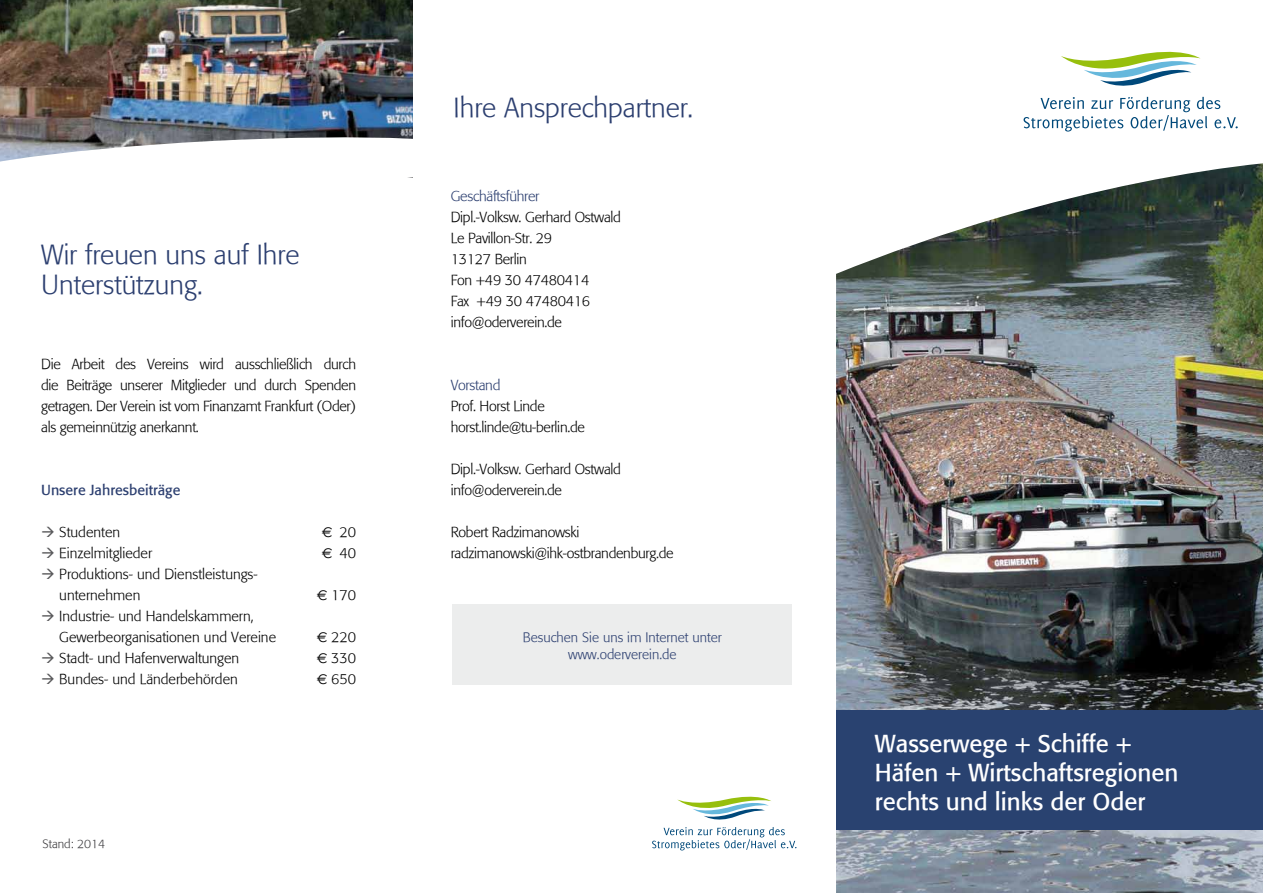
<style>
.page{position:relative;width:1263px;height:893px;background:#fff}
.page>*{position:absolute;margin:0;border:0;box-sizing:border-box;transform-origin:0 0}
.t1{font:300 27px/30px "Formata";color:#2c3f70}
.t2{font:24px/28.8px "Formata Normal";color:#fff}
.t3{font:300 14.25px/21px "Formata";letter-spacing:-.02em;color:#000}
.t4{font:300 14.25px/21px "Formata";color:#000}
.t5{font:300 14.25px "Formata";letter-spacing:-.02em;color:#2c3f70}
.t6{font:14.25px "Formata Normal";color:#2c3f70}
.t7{font:300 13.5px/16.2px "Formata";color:#2c3f70;text-align:center}
.t8{font:300 12px "Formata";color:#3e3d40}
.s1{color:#58585a}
.s2{font-family:"Euro Sig";font-weight:400}
</style>
<div class="page">
<svg style="left:1023px;top:52px;width:215px;height:80px"></svg>
<div style="left:452px;top:604px;width:340px;height:80px;background:#eceded"></div>
<svg style="left:652px;top:797px;width:144px;height:53px"></svg>
<img style="left:0;top:0;width:412px;height:133px">
<img style="left:836px;top:163px;width:427px;height:730px">
<div style="left:837px;top:710px;width:426px;height:120px;background:#294270"></div>
<svg style="left:0;top:133px;width:413px;height:45px"></svg>
<h1 class="t1" style="left:41px;top:240px;width:260px">Wir freuen uns auf Ihre<br>Unterstützung.</h1>
<p class="t3" style="left:41px;top:354px;width:316px;text-align:justify">Die Arbeit des Vereins wird ausschließlich durch die Beiträge unserer Mitglieder und durch Spenden getragen. Der Verein ist vom Finanzamt Frankfurt (Oder) als gemeinnützig anerkannt.</p>
<p class="t6" style="left:41px;top:481px;width:141px">Unsere Jahresbeiträge</p>
<p class="t4" style="left:41px;top:522px;width:81px"><span class="s1">→</span> Studenten</p>
<p class="t3" style="left:322px;top:522px;width:36px"><span class="s2">€</span> 20</p>
<p class="t4" style="left:41px;top:543px;width:113px"><span class="s1">→</span> Einzelmitglieder</p>
<p class="t3" style="left:322px;top:543px;width:36px"><span class="s2">€</span> 40</p>
<p class="t4" style="left:59px;top:564px;width:200px;text-indent:-18px"><span class="s1">→</span> Produktions- und Dienstleistungs&shy;unternehmen</p>
<p class="t3" style="left:317px;top:585px;width:41px"><span class="s2">€</span> 170</p>
<p class="t4" style="left:59px;top:606px;width:218px;text-indent:-18px"><span class="s1">→</span> Industrie- und Handelskammern,<br>Gewerbeorganisationen und Vereine</p>
<p class="t3" style="left:317px;top:627px;width:41px"><span class="s2">€</span> 220</p>
<p class="t4" style="left:41px;top:648px;width:200px"><span class="s1">→</span> Stadt- und Hafenverwaltungen</p>
<p class="t3" style="left:317px;top:648px;width:41px"><span class="s2">€</span> 330</p>
<p class="t4" style="left:41px;top:669px;width:198px"><span class="s1">→</span> Bundes- und Länderbehörden</p>
<p class="t3" style="left:317px;top:669px;width:41px"><span class="s2">€</span> 650</p>
<p class="t8" style="left:43px;top:837px;width:64px">Stand: 2014</p>
<h1 class="t1" style="left:453px;top:93px;width:241px">Ihre Ansprechpartner.</h1>
<p class="t5" style="left:451px;top:188px;width:90px">Geschäftsführer</p>
<p class="t3" style="left:451px;top:207px;width:172px">Dipl.-Volksw. Gerhard Ostwald<br>Le Pavillon-Str. 29<br>13127 Berlin<br>Fon +49 30 47480414<br>Fax +49 30 47480416 info@oderverein.de</p>
<p class="t5" style="left:451px;top:377px;width:51px">Vorstand</p>
<p class="t3" style="left:451px;top:396px;width:136px">Prof. Horst Linde horst.linde@tu-berlin.de</p>
<p class="t3" style="left:451px;top:459px;width:172px">Dipl.-Volksw. Gerhard Ostwald info@oderverein.de</p>
<p class="t3" style="left:451px;top:522px;width:224px">Robert Radzimanowski radzimanowski@ihk-ostbrandenburg.de</p>
<p class="t7" style="left:523px;top:630px;width:200px">Besuchen Sie uns im Internet unter www.oderverein.de</p>
<h2 class="t2" style="left:875px;top:730px;width:305px">Wasserwege + Schiffe +<br>Häfen + Wirtschaftsregionen rechts und links der Oder</h2>
</div>
